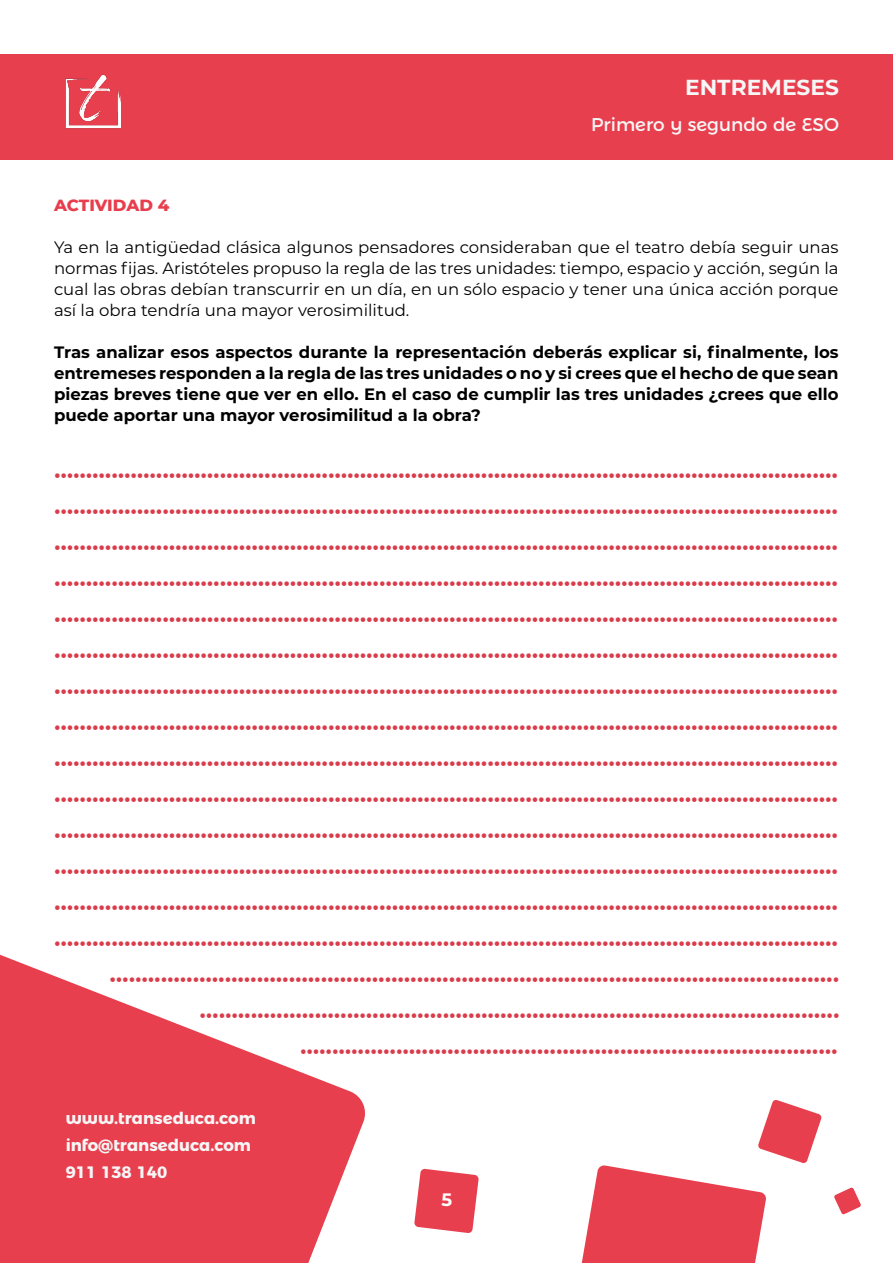
<style>
.page{position:relative;width:893px;height:1263px;background:#fff}
.page>*{position:absolute;margin:0;border:0;box-sizing:border-box;transform-origin:0 0}
.t1{font:600 27px/36px "Montserrat";color:#d93d4b;text-align:right}
.t2{font:700 21.75px "Montserrat";color:#f6f6f6}
.t3{font:18.45px "Montserrat Alternates";color:#f6f6f6}
.t4{font:700 18px "Montserrat";color:#fff}
.t5{font:16.5px/21px "Montserrat";color:#000;text-align:justify}
.t6{font:700 16.5px/21px "Montserrat";color:#000;text-align:justify}
.t7{font:700 16.5px/27px "Montserrat Alternates";color:#f6f6f6}
.t8{font:800 16.5px "Montserrat";letter-spacing:-.005em;color:#e83d4c}
</style>
<div class="page">
<div style="left:0;top:54px;width:893px;height:105px;background:#e83f4e"></div>
<svg style="left:0;top:954px;width:365px;height:309px;fill:#e83f4e"></svg>
<svg style="left:414px;top:1169px;width:65px;height:64px"></svg>
<svg style="left:581px;top:1100px;width:241px;height:163px"></svg>
<svg style="left:834px;top:1187px;width:27px;height:27px"></svg>
<img style="left:66px;top:74px;width:55px;height:55px">
<p class="t2" style="left:685px;top:72px;width:155px">ENTREMESES</p>
<p class="t3" style="left:591px;top:110px;width:249px">Primero y segundo de ESO</p>
<p class="t8" style="left:54px;top:193px;width:117px">ACTIVIDAD 4</p>
<p class="t5" style="left:54px;top:236px;width:786px">Ya en la antigüedad clásica algunos pensadores consideraban que el teatro debía seguir unas normas fijas. Aristóteles propuso la regla de las tres unidades: tiempo, espacio y acción, según la cual las obras debían transcurrir en un día, en un sólo espacio y tener una única acción porque así la obra tendría una mayor verosimilitud.</p>
<p class="t6" style="left:54px;top:341px;width:786px">Tras analizar esos aspectos durante la representación deberás explicar si, finalmente, los entremeses responden a la regla de las tres unidades o no y si crees que el hecho de que sean piezas breves tiene que ver en ello. En el caso de cumplir las tres unidades ¿crees que ello puede aportar una mayor verosimilitud a la obra?</p>
<p class="t1" style="left:54px;top:450px;width:787px">........................................................................................................................... ........................................................................................................................... ........................................................................................................................... ........................................................................................................................... ........................................................................................................................... ........................................................................................................................... ........................................................................................................................... ........................................................................................................................... ........................................................................................................................... ........................................................................................................................... ........................................................................................................................... ........................................................................................................................... ........................................................................................................................... ........................................................................................................................... .................................................................................................................. .................................................................................................... ....................................................................................</p>
<p class="t7" style="left:66px;top:1103px;width:192px">www.transeduca.com info@transeduca.com<br>911 138 140</p>
<p class="t4" style="left:441px;top:1186px;width:12px">5</p>
</div>
